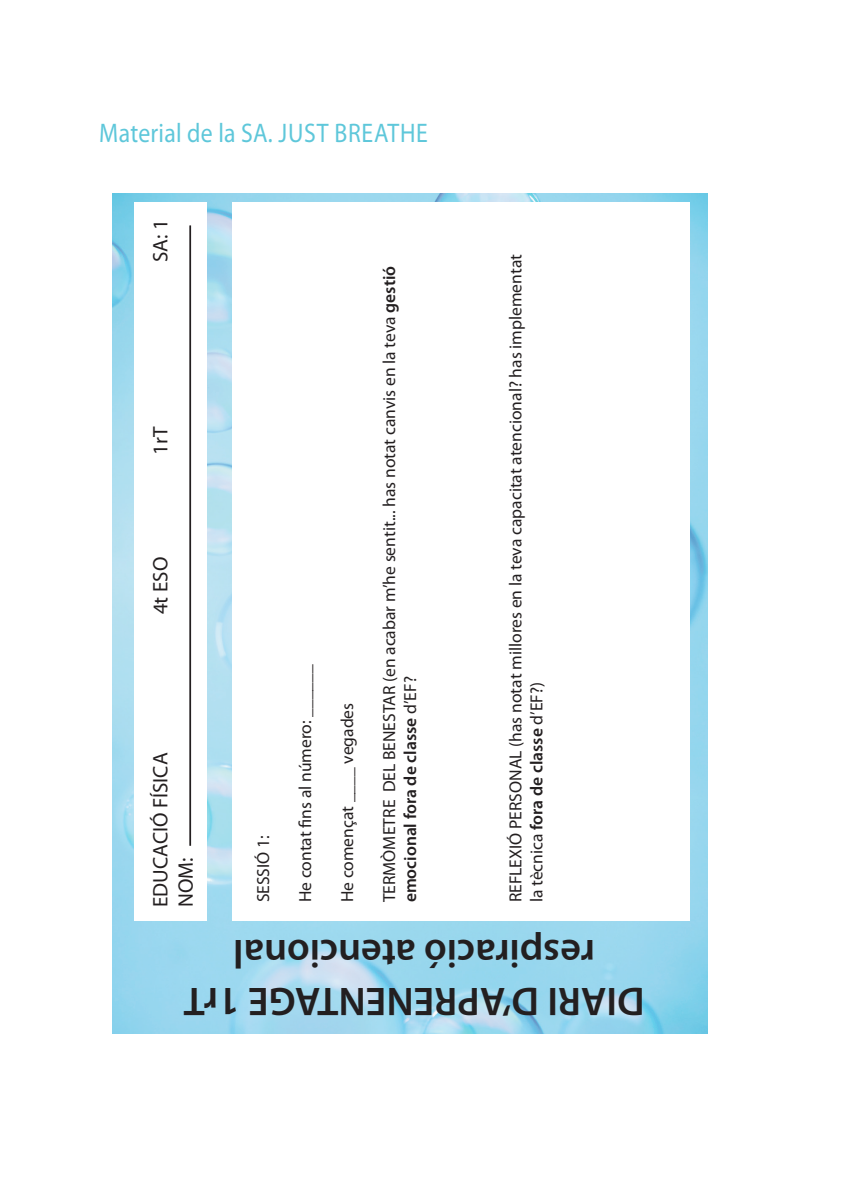
<style>
.page{position:relative;width:844px;height:1191px;background:#fff}
.page>*{position:absolute;margin:0;border:0;box-sizing:border-box;transform-origin:0 0}
.t1{font:600 40.25px/48.3px "Myriad Pro";color:#231f20;text-align:center}
._3XXX{font:26.95px "Myriad Pro";letter-spacing:.015em;color:#5ec7da;scale:.88 1}
.t2{font:21px "Myriad Pro";color:#231f20}
.t3{font:17.5px/21px "Myriad Pro";color:#231f20}
.s1{font-weight:600}
</style>
<div class="page">
<img style="left:112px;top:194px;width:595px;height:839px">
<div style="left:232px;top:202px;width:457px;height:718px;background:#fff"></div>
<div style="left:134px;top:202px;width:73px;height:718px;background:#fff"></div>
<hr style="left:189px;top:225px;width:2px;height:620px;background:#231f20">
<p class="_3XXX" style="left:99px;top:117px;width:375px">Material de la SA. JUST BREATHE</p>
<p class="t2" style="left:147px;top:262px;width:44px;rotate:-90deg">SA: 1</p>
<p class="t2" style="left:147px;top:454px;width:29px;rotate:-90deg">1rT</p>
<p class="t2" style="left:147px;top:614px;width:59px;rotate:-90deg">4t ESO</p>
<p class="t2" style="left:147px;top:907px;width:156px;rotate:-90deg">EDUCACIÓ FÍSICA</p>
<p class="t3" style="left:378px;top:902px;width:638px;rotate:-90deg">TERMÒMETRE DEL BENESTAR (en acabar m’he sentit... has notat canvis en la teva <span class="s1">gestió emocional fora de classe</span> d’EF?</p>
<p class="t3" style="left:504px;top:902px;width:649px;rotate:-90deg">REFLEXIÓ PERSONAL (has notat millores en la teva capacitat atencional? has implementat la tècnica <span class="s1">fora de classe</span> d’EF?)</p>
<p class="t1" style="left:644px;top:1026px;width:462px;rotate:-180deg">DIARI D’APRENENTAGE 1rT respiració atencional</p>
<p class="t3" style="left:294px;top:902px;width:240px;rotate:-90deg">He contat ns al número: ______</p>
<p class="t3" style="left:336px;top:902px;width:201px;rotate:-90deg">He començat ____ vegades</p>
<p class="t3" style="left:252px;top:902px;width:69px;rotate:-90deg">SESSIÓ 1:</p>
<p class="t2" style="left:173px;top:907px;width:51px;rotate:-90deg">NOM:</p>
</div>
